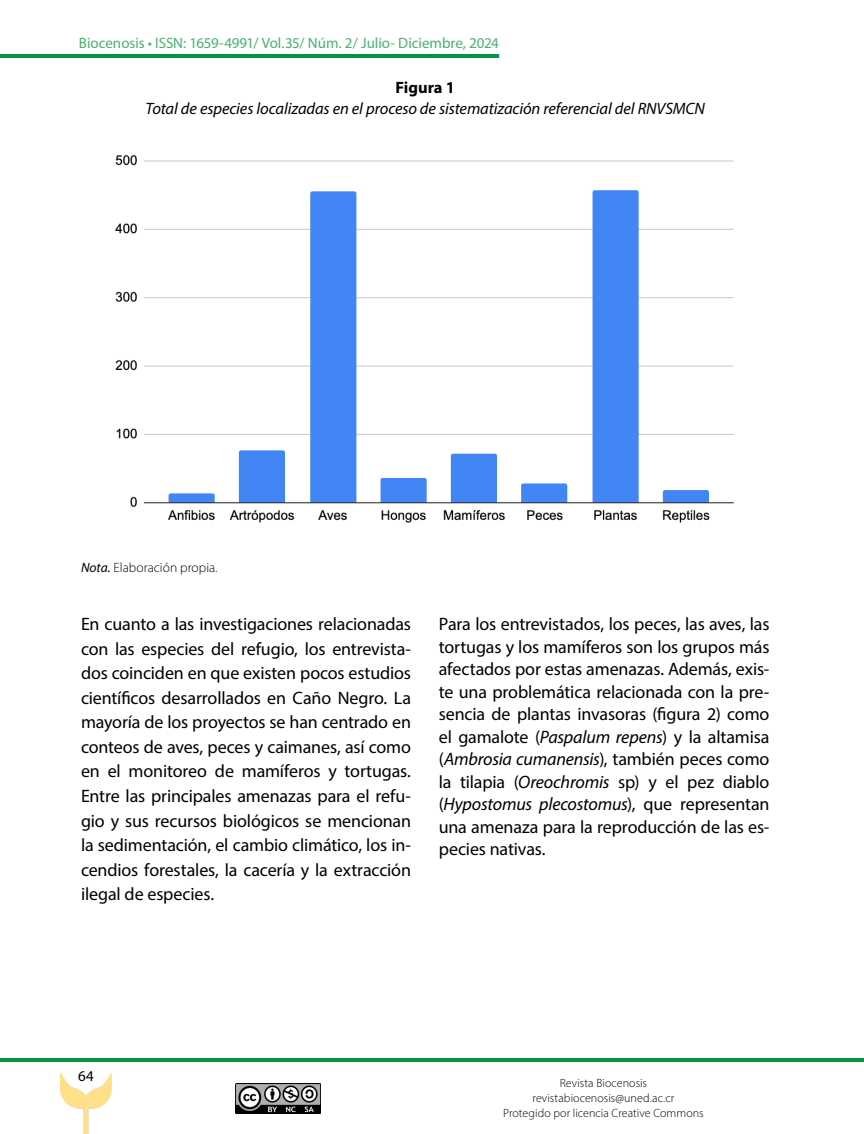
<style>
.page{position:relative;width:864px;height:1134px;background:#fff}
.page>*{position:absolute;margin:0;border:0;box-sizing:border-box;transform-origin:0 0}
.t1{font:18px/24.6px "Myriad Pro";letter-spacing:-.01em;color:#000;text-align:justify}
.t2{font:italic 16.5px "Myriad Pro";letter-spacing:-.005em;color:#000}
.t3{font:700 16.5px "Myriad Pro";color:#000}
.t4{font:15px "Myriad Pro";letter-spacing:-.005em;color:#49b170}
.t5{font:15px "Myriad Pro";color:#000}
.t6{font:300 13.5px "Myriad Pro";letter-spacing:.005em;color:#000}
.t7{font:300 12px/15px "Myriad Pro";letter-spacing:.005em;color:#000;text-align:center}
.s1{font-weight:400;font-style:italic}
.s2{font-style:italic}
</style>
<div class="page">
<img style="left:61px;top:1074px;width:50px;height:60px">
<img style="left:235px;top:1084px;width:86px;height:30px">
<hr style="left:0;top:54px;width:499px;height:4px;background:#009641">
<hr style="left:0;top:1058px;width:864px;height:4px;background:#009641">
<img style="left:115px;top:155px;width:619px;height:368px">
<p class="t4" style="left:79px;top:34px;width:422px">Biocenosis • ISSN: 1659-4991/ Vol.35/ Núm. 2/ Julio- Diciembre, 2024</p>
<p class="t3" style="left:395px;top:77px;width:61px">Figura 1</p>
<p class="t2" style="left:146px;top:99px;width:561px">Total de especies localizadas en el proceso de sistematización referencial del RNVSMCN</p>
<p class="t6" style="left:81px;top:560px;width:138px"><span class="s1">Nota.</span> Elaboración propia.</p>
<p class="t1" style="left:81px;top:612px;width:332px">En cuanto a las investigaciones relacionadas con las especies del refugio, los entrevista&shy;dos coinciden en que existen pocos estudios científicos desarrollados en Caño Negro. La mayoría de los proyectos se han centrado en conteos de aves, peces y caimanes, así como en el monitoreo de mamíferos y tortugas.<br>Entre las principales amenazas para el refu&shy;gio y sus recursos biológicos se mencionan la sedimentación, el cambio climático, los in&shy;cendios forestales, la cacería y la extracción ilegal de especies.</p>
<p class="t1" style="left:439px;top:613px;width:332px;line-height:22.5px">Para los entrevistados, los peces, las aves, las tortugas y los mamíferos son los grupos más afectados por estas amenazas. Además, exis&shy;te una problemática relacionada con la pre&shy;sencia de plantas invasoras (figura 2) como el gamalote (<span class="s2">Paspalum repens</span>) y la altamisa (<span class="s2">Ambrosia cumanensis</span>), también peces como la tilapia (<span class="s2">Oreochromis</span> sp) y el pez diablo (<span class="s2">Hypostomus plecostomus</span>), que representan una amenaza para la reproducción de las es&shy;pecies nativas.</p>
<p class="t5" style="left:78px;top:1067px;width:17px">64</p>
<p class="t7" style="left:503px;top:1075px;width:202px">Revista Biocenosis revistabiocenosis@uned.ac.cr<br>Protegido por licencia Creative Commons</p>
</div>
